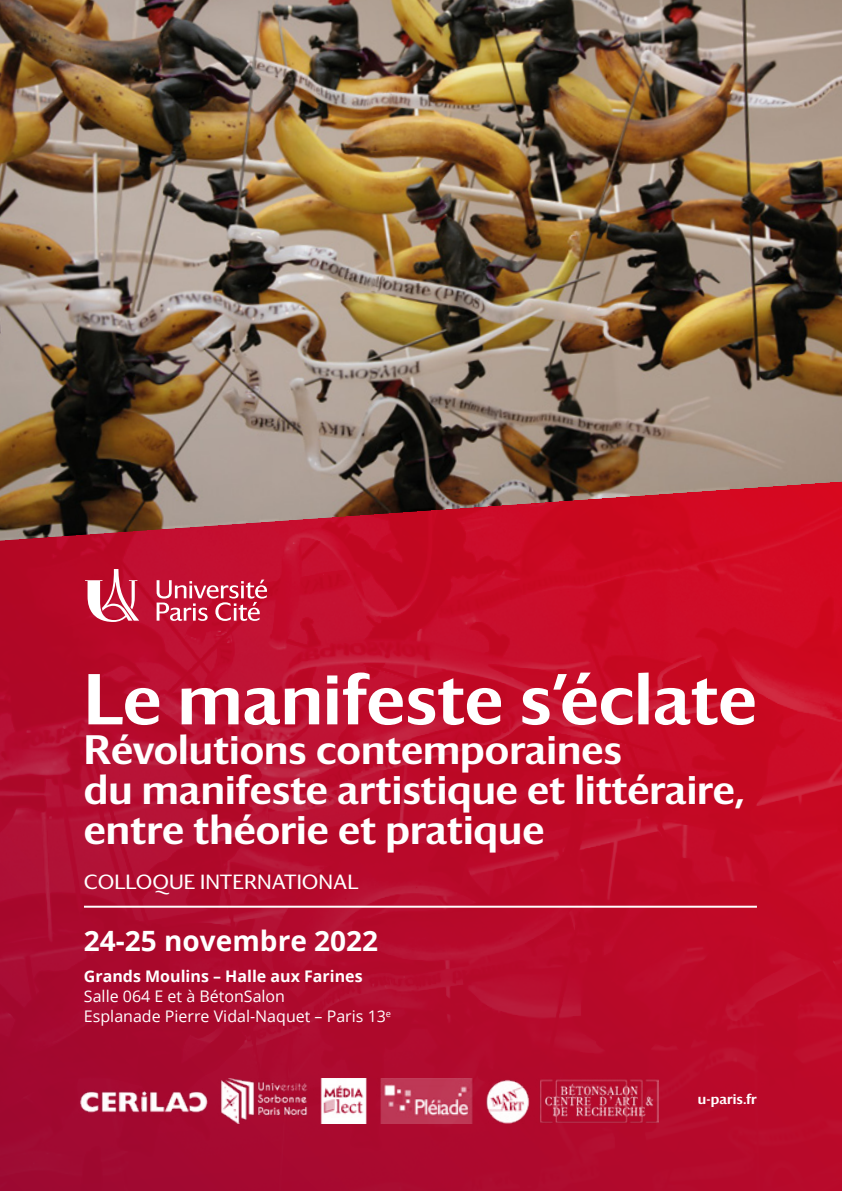
<style>
.page{position:relative;width:842px;height:1191px;background:#fff}
.page>*{position:absolute;margin:0;border:0;box-sizing:border-box;transform-origin:0 0}
.t1{font:500 70px "Darby Sans Universite Paris";color:#fff}
.UniversiteParis_titr{font:500 40px/40px "Darby Sans Universite Paris";color:#fff}
.UniversiteParis_info{font:700 28px "Open Sans";color:#fff}
.t2{font:20px "Darby Sans Universite Paris";color:#fff}
.coordonnées_correspo{font:16px "Open Sans";color:#fff}
.coordonnées_correspo-2{font:700 16px "Open Sans";color:#fff}
.u-paris_fr{font:500 14px "Darby Sans Universite Paris";color:#fff}
</style>
<div class="page">
<img style="left:0;top:541px;width:842px;height:650px">
<img style="left:0;top:0;width:842px;height:541px">
<hr style="left:84px;top:905px;width:673px;height:2px;background:#fff">
<img style="left:78px;top:1078px;width:581px;height:45px">
<svg style="left:85px;top:569px;width:182px;height:53px"></svg>
<p class="t1" style="left:84px;top:647px;width:674px">Le manifeste s’éclate</p>
<p class="UniversiteParis_titr" style="left:84px;top:728px;width:662px">Révolutions contemporaines<br>du manifeste artistique et littéraire, entre théorie et pratique</p>
<p class="t2" style="left:84px;top:867px;width:276px">COLLOQUE INTERNATIONAL</p>
<p class="UniversiteParis_info" style="left:84px;top:920px;width:296px">24-25 novembre 2022</p>
<p class="coordonnées_correspo-2" style="left:84px;top:965px;width:280px">Grands Moulins – Halle aux Farines</p>
<p class="coordonnées_correspo" style="left:84px;top:985px;width:203px">Salle 064 E et à BétonSalon</p>
<p class="coordonnées_correspo" style="left:84px;top:1005px;width:309px">Esplanade Pierre Vidal-Naquet – Paris 13<sup>e</sup></p>
<p class="u-paris_fr" style="left:698px;top:1089px;width:61px">u-paris.fr</p>
</div>
